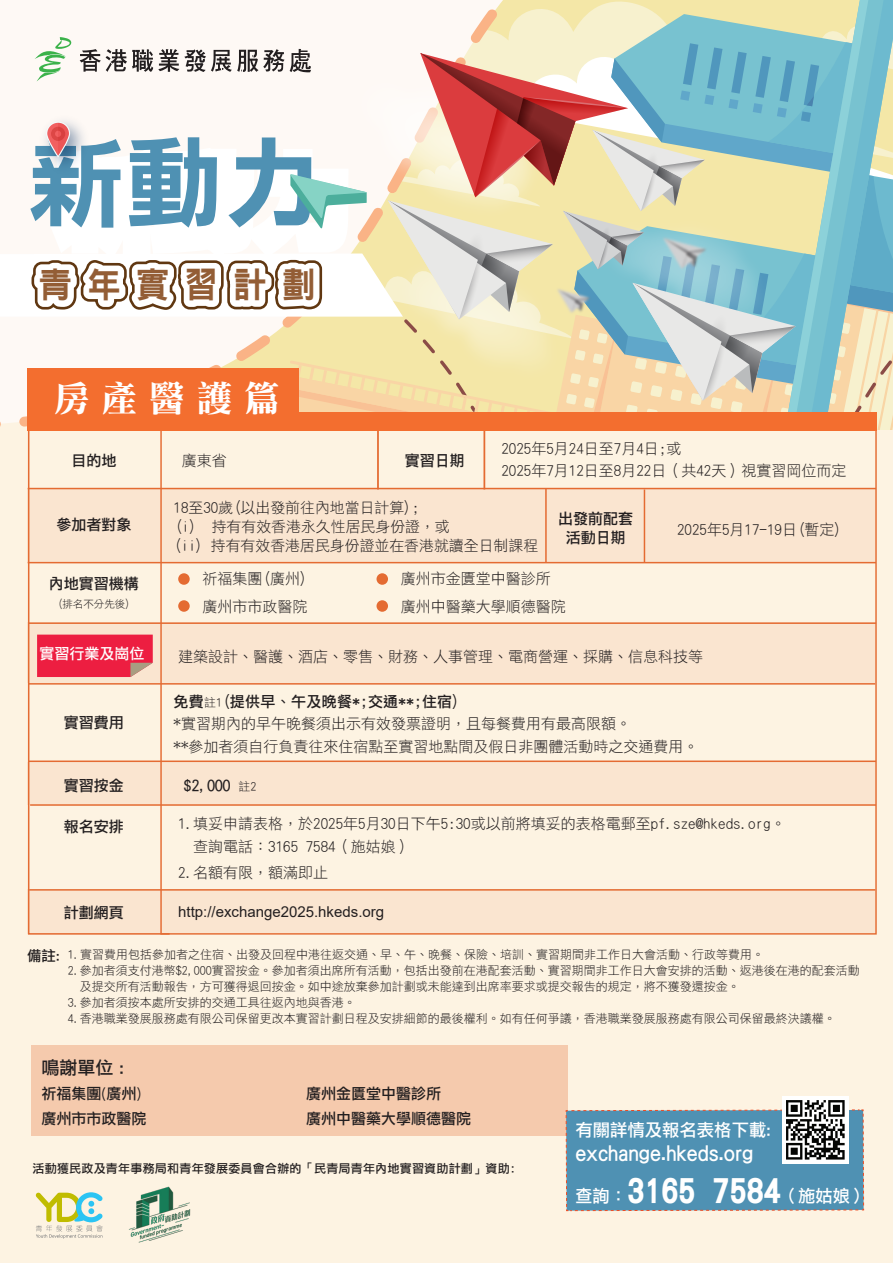
<style>
.page{position:relative;width:893px;height:1263px;background:#fdf3e2}
.page>*{position:absolute;margin:0;border:0;box-sizing:border-box;transform-origin:0 0}
.t1{font:98.1px "DF Li Hei W7 WIN BF";color:#4f91b3}
.t2{font:36px "DF Li Song W7 WIN BF";letter-spacing:.32em;color:#fff}
.t3{font:35.25px "DFN Hei W9 WINP BF";letter-spacing:.44em;color:#935d35;scale:.96 1}
.t4{font:22.8px "DF Li Hei Md HK BF";letter-spacing:-.005em;color:#fff}
.t5{font:18px "DF Li Hei Md HK BF";color:#231f20}
.t6{font:17.4px "DF Li Hei Md HK BF";letter-spacing:-.005em;color:#fff}
.t7{font:15px/22.2px "DF Li Hei W3 WIN BF";color:#231f20}
.t8{font:15px/19.2px "DF Li Hei Md HK BF";color:#231f20;text-align:center}
.t9{font:15px "DF Li Hei Md WIN BF";letter-spacing:.02em;color:#231f20}
.t10{font:15px "Arial";color:#231f20}
.t11{font:15px "DF Li Hei Md HK BF";color:#fff}
.t12{font:14.85px/19.2px "DF Li Hei W3 WIN BF";color:#231f20}
.t13{font:14.4px "DF Li Hei Md HK BF";color:#231f20}
.t14{font:12px "DF Li Hei W3 WIN BF";color:#231f20}
.t15{font:12px "DF Li Hei Md WIN BF";letter-spacing:.02em;color:#231f20}
.t16{font:10.5px "DF Li Hei W3 WIN BF";color:#231f20}
.s1{font-size:14.85px}
.s2{font-family:"DF Li Hei W3 WIN BF";font-size:12px}
.s3{font-family:"DF Li Hei W7 WIN BF";font-size:34.05px}
</style>
<div class="page">
<svg style="left:0;top:0;width:750px;height:14px;background:#faf3dd"></svg>
<svg style="left:750px;top:0;width:121px;height:14px;background:#e8e4ab"></svg>
<div style="left:28px;top:488px;width:848px;height:75px;background:#fae5d0"></div>
<div style="left:27px;top:622px;width:848px;height:60px;background:#fae5d0"></div>
<div style="left:27px;top:763px;width:848px;height:42px;background:#fae5d0"></div>
<div style="left:27px;top:889px;width:849px;height:45px;background:#fae5d0"></div>
<hr style="left:28px;top:488px;width:848px;height:1px;background:#e46b32">
<hr style="left:28px;top:562px;width:848px;height:1px;background:#e46b32">
<hr style="left:29px;top:622px;width:847px;height:2px;background:#e46b32">
<hr style="left:28px;top:683px;width:847px;height:2px;background:#e46b32">
<hr style="left:30px;top:804px;width:846px;height:2px;background:#e46b32">
<hr style="left:545px;top:488px;width:2px;height:75px;background:#e46b32">
<hr style="left:644px;top:489px;width:1px;height:74px;background:#e46b32">
<hr style="left:377px;top:416px;width:2px;height:73px;background:#e46b32">
<hr style="left:483px;top:417px;width:2px;height:72px;background:#e46b32">
<svg style="left:27px;top:430px;width:144px;height:505px"></svg>
<svg style="left:37px;top:635px;width:116px;height:42px;background:#eb2847"></svg>
<div style="left:28px;top:412px;width:849px;height:19px;background:#f36e2f"></div>
<div style="left:31px;top:1045px;width:536px;height:91px;background:#f5caad"></div>
<div style="left:565px;top:1109px;width:300px;height:102px;background:#4f91b3"></div>
<img style="left:782px;top:1097px;width:67px;height:66px">
<div style="left:178px;top:573px;width:12px;height:12px;background:#e46b32;border-radius:50%"></div>
<div style="left:178px;top:600px;width:12px;height:12px;background:#e46b32;border-radius:50%"></div>
<div style="left:376px;top:573px;width:12px;height:12px;background:#e46b32;border-radius:50%"></div>
<div style="left:376px;top:600px;width:12px;height:12px;background:#e46b32;border-radius:50%"></div>
<hr style="left:29px;top:889px;width:846px;height:2px;background:#e46b32">
<hr style="left:29px;top:760px;width:847px;height:2px;background:#e46b32">
<svg style="left:36px;top:1192px;width:67px;height:47px"></svg>
<img style="left:129px;top:1186px;width:62px;height:57px">
<svg style="left:0;top:14px;width:893px;height:416px;background:#d9d2c1"></svg>
<h1 class="t1" style="left:27px;top:133px;width:296px">新動力</h1>
<h3 class="t3" style="left:39px;top:267px;width:290px">青年實習計劃</h3>
<h2 class="t2" style="left:54px;top:380px;width:228px">房產醫護篇</h2>
<p class="t8" style="left:71px;top:451px;width:46px">目的地</p>
<p class="t8" style="left:56px;top:515px;width:76px">參加者對象</p>
<p class="t8" style="left:49px;top:573px;width:91px">內地實習機構</p>
<p class="t16" style="left:57px;top:599px;width:75px">(排名不分先後)</p>
<p class="t11" style="left:40px;top:646px;width:106px">實習行業及崗位</p>
<p class="t8" style="left:64px;top:713px;width:61px">實習費用</p>
<p class="t7" style="left:501px;top:437px;width:347px">2025年5月24日至7月4日<span class="s1">;或<br></span>2025年7月12日至8月22日（共42天）視實習岡位而定</p>
<p class="t8" style="left:558px;top:509px;width:76px">出發前配套活動日期</p>
<p class="t8" style="left:405px;top:451px;width:61px">實習日期</p>
<p class="t7" style="left:182px;top:449px;width:46px">廣東省</p>
<p class="t12" style="left:174px;top:497px;width:366px">18至30歲(以出發前往內地當日計算);<br>(i) 持有有效香港永久性居民身份證，或<br>(ii) 持有有效香港居民身份證並在香港就讀全日制課程</p>
<p class="t7" style="left:677px;top:518px;width:166px">2025年5月17-19日(暫定)</p>
<p class="t7" style="left:203px;top:565px;width:106px;line-height:27.6px">祈福集團(廣州)廣州市市政醫院</p>
<p class="t7" style="left:401px;top:565px;width:166px;line-height:27.6px">廣州市金匱堂中醫診所廣州中醫藥大學順德醫院</p>
<p class="t7" style="left:178px;top:645px;width:526px">建築設計、醫護、酒店、零售、財務、人事管理、電商營運、採購、信息科技等</p>
<p class="t9" style="left:174px;top:694px;width:288px">免費<span class="s2">註1</span>(提供早、午及晚餐*;交通**;住宿)</p>
<p class="t7" style="left:174px;top:713px;width:526px">*實習期內的早午晚餐須出示有效發票證明，且每餐費用有最高限額。<br>**參加者須自行負責往來住宿點至實習地點間及假日非團體活動時之交通費用。</p>
<p class="t8" style="left:64px;top:775px;width:61px">實習按金</p>
<p class="t9" style="left:184px;top:778px;width:74px">$2,000 <span class="s2">註2</span></p>
<p class="t8" style="left:64px;top:817px;width:61px">報名安排</p>
<p class="t7" style="left:193px;top:813px;width:594px;text-indent:-15px">1.填妥申請表格，於2025年5月30日下午5:30或以前將填妥的表格電郵至pf.sze@hkeds.org。查詢電話：3165 7584（施姑娘）</p>
<p class="t8" style="left:64px;top:903px;width:61px">計劃網頁</p>
<p class="t7" style="left:178px;top:861px;width:151px">2.名額有限，額滿即止</p>
<p class="t10" style="left:178px;top:901px;width:207px">http://exchange2025.hkeds.org</p>
<p class="t13" style="left:27px;top:949px;width:34px">備註:</p>
<p class="t14" style="left:68px;top:949px;width:698px">1.實習費用包括參加者之住宿、出發及回程中港往返交通、早、午、晚餐、保險、培訓、實習期間非工作日大會活動、行政等費用。</p>
<p class="t14" style="left:68px;top:965px;width:793px">2.參加者須支付港幣$2,000實習按金。參加者須出席所有活動，包括出發前在港配套活動、實習期間非工作日大會安排的活動、返港後在港的配套活動</p>
<p class="t14" style="left:80px;top:981px;width:661px">及提交所有活動報告，方可獲得退回按金。如中途放棄參加計劃或未能達到出席率要求或提交報告的規定，將不獲發還按金。</p>
<p class="t14" style="left:68px;top:997px;width:289px">3.參加者須按本處所安排的交通工具往返內地與香港。</p>
<p class="t14" style="left:68px;top:1013px;width:769px">4.香港職業發展服務處有限公司保留更改本實習計劃日程及安排細節的最後權利。如有任何爭議，香港職業發展服務處有限公司保留最終決議權。</p>
<p class="t5" style="left:41px;top:1058px;width:84px">鳴謝單位 :</p>
<p class="t8" style="left:41px;top:1084px;width:101px">祈福集團(廣州)</p>
<p class="t8" style="left:306px;top:1084px;width:136px">廣州金匱堂中醫診所</p>
<p class="t8" style="left:41px;top:1109px;width:106px">廣州市市政醫院</p>
<p class="t8" style="left:306px;top:1109px;width:167px">廣州中醫藥大學順德醫院</p>
<p class="t15" style="left:33px;top:1162px;width:485px">活動獲民政及青年事務局和青年發展委員會合辦的「民青局青年內地實習資助計劃」資助:</p>
<p class="t6" style="left:575px;top:1121px;width:197px">有關詳情及報名表格下載:</p>
<h3 class="t4" style="left:575px;top:1141px;width:179px">exchange.hkeds.org</h3>
<p class="t6" style="left:575px;top:1187px;width:294px">查詢：<span class="s3">3165 7584</span>（施姑娘）</p>
</div>
